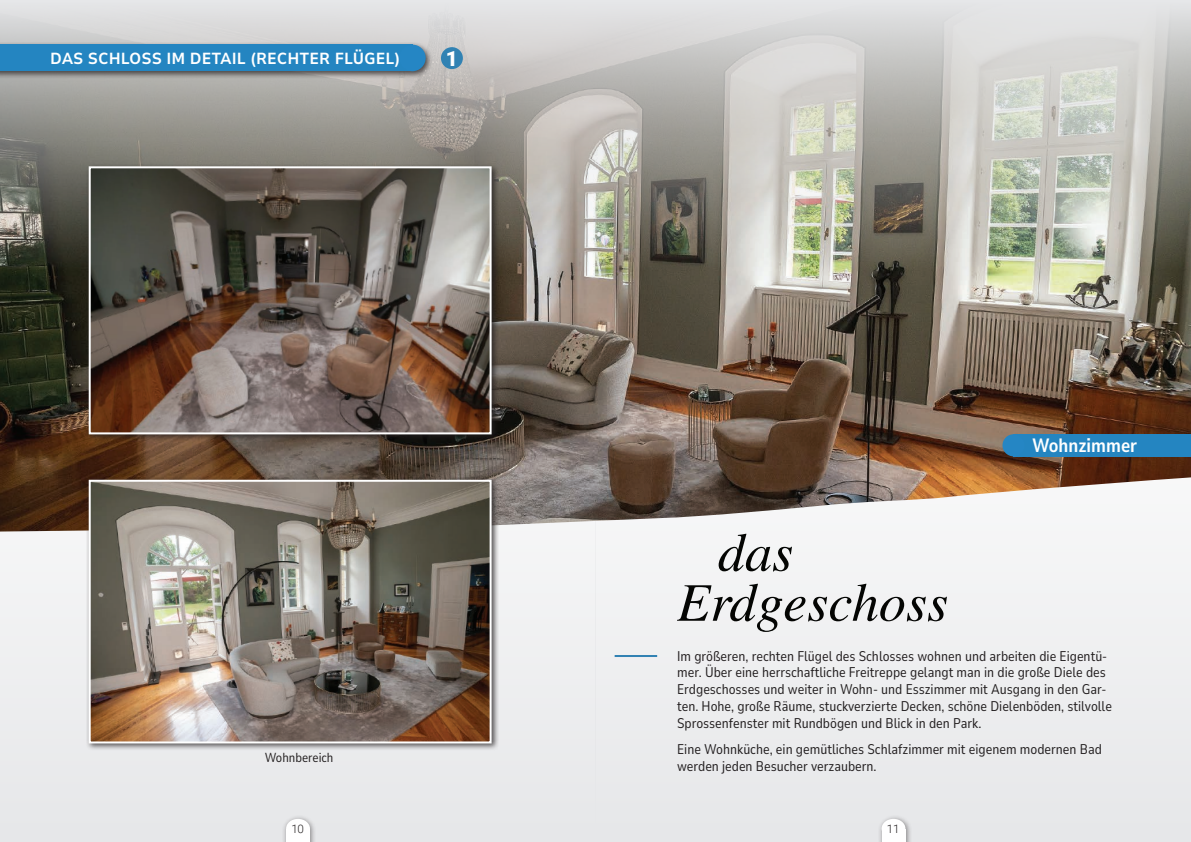
<style>
.page{position:relative;width:1191px;height:842px;background:#fff}
.page>*{position:absolute;margin:0;border:0;box-sizing:border-box;transform-origin:0 0}
.t1{font:italic 54.3px/50px "Times LT Std";color:#040503}
.t2{font:900 20.8px "Roboto";color:#fff}
.t3{font:700 19.2px "Nunito Sans 10 pt Condensed";color:#fff}
.t4{font:700 semi-condensed 16px "Nunito Sans 7 pt";color:#fff}
.t5{font:14px/16.8px "Nunito Sans 10 pt Condensed";color:#231f20}
.t6{font:13px "Nunito Sans 10 pt Condensed";color:#231f20}
.t7{font:300 11.7px "Roboto";color:#231f20}
</style>
<div class="page">
<div style="left:595px;top:348px;width:596px;height:494px;background:#edeeef"></div>
<div style="left:0;top:348px;width:595px;height:494px;background:#e6e7e9"></div>
<img style="left:0;top:270px;width:1191px;height:261px">
<svg style="left:0;top:1px;width:1191px;height:269px;background:#b4b3ad"></svg>
<div style="left:0;top:41px;width:433px;height:38px;background:#231f20;opacity:.75"></div>
<div style="left:0;top:45px;width:412px;height:26px;background:#2485c1"></div>
<div style="left:399px;top:45px;width:27px;height:26px;background:#2586c4;border-radius:50%"></div>
<div style="left:441px;top:47px;width:22px;height:22px;background:#3182b3;border-radius:50%"></div>
<hr style="left:614px;top:655px;width:43px;height:2px;background:#3182b3">
<div style="left:85px;top:476px;width:414px;height:275px;background:#231f20;opacity:.75"></div>
<img style="left:92px;top:483px;width:396px;height:257px">
<div style="left:89px;top:480px;width:402px;height:263px;border:2px solid #fff"></div>
<div style="left:85px;top:163px;width:414px;height:279px;background:#231f20;opacity:.75"></div>
<img style="left:92px;top:169px;width:396px;height:262px">
<div style="left:89px;top:166px;width:402px;height:268px;border:2px solid #fff"></div>
<div style="left:1013px;top:434px;width:178px;height:22px;background:#2485c1"></div>
<div style="left:1002px;top:434px;width:22px;height:22px;background:#2586c4;border-radius:50%"></div>
<div style="left:281px;top:815px;width:35px;height:27px;background:#231f20;opacity:.5"></div>
<div style="left:286px;top:828px;width:24px;height:14px;background:#fff"></div>
<div style="left:286px;top:819px;width:24px;height:19px;background:#fff;border-radius:50%"></div>
<div style="left:877px;top:815px;width:35px;height:27px;background:#231f20;opacity:.5"></div>
<div style="left:881px;top:828px;width:24px;height:14px;background:#fff"></div>
<div style="left:881px;top:819px;width:24px;height:19px;background:#fff;border-radius:50%"></div>
<p class="t4" style="left:50px;top:47px;width:12px">DAS</p>
<p class="t4" style="left:88px;top:47px;width:44px">SCHLOSS</p>
<p class="t4" style="left:166px;top:47px;width:34px">IM DETAIL</p>
<p class="t4" style="left:250px;top:47px;width:125px">(RECHTER FLÜGEL</p>
<p class="t4" style="left:394px;top:47px;width:7px">)</p>
<h2 class="t2" style="left:446px;top:44px;width:14px">1</h2>
<p class="t6" style="left:265px;top:749px;width:70px">Wohnbereich</p>
<h1 class="t1" style="left:677px;top:528px;width:272px;text-indent:41px">das<br>Erdgeschoss</h1>
<h3 class="t3" style="left:1032px;top:431px;width:107px">Wohnzimmer</h3>
<p class="t5" style="left:677px;top:647px;width:436px">Im größeren, rechten Flügel des Schlosses wohnen und arbeiten die Eigentü&shy;mer. Über eine herrschaftliche Freitreppe gelangt man in die große Diele des Erdgeschosses und weiter in Wohn- und Esszimmer mit Ausgang in den Gar&shy;ten. Hohe, große Räume, stuckverzierte Decken, schöne Dielenböden, stilvolle Sprossenfenster mit Rundbögen und Blick in den Park.</p>
<p class="t5" style="left:677px;top:740px;width:426px">Eine Wohnküche, ein gemütliches Schlafzimmer mit eigenem modernen Bad werden jeden Besucher verzaubern.</p>
<p class="t7" style="left:291px;top:821px;width:14px">10</p>
<p class="t7" style="left:887px;top:821px;width:14px">11</p>
</div>
